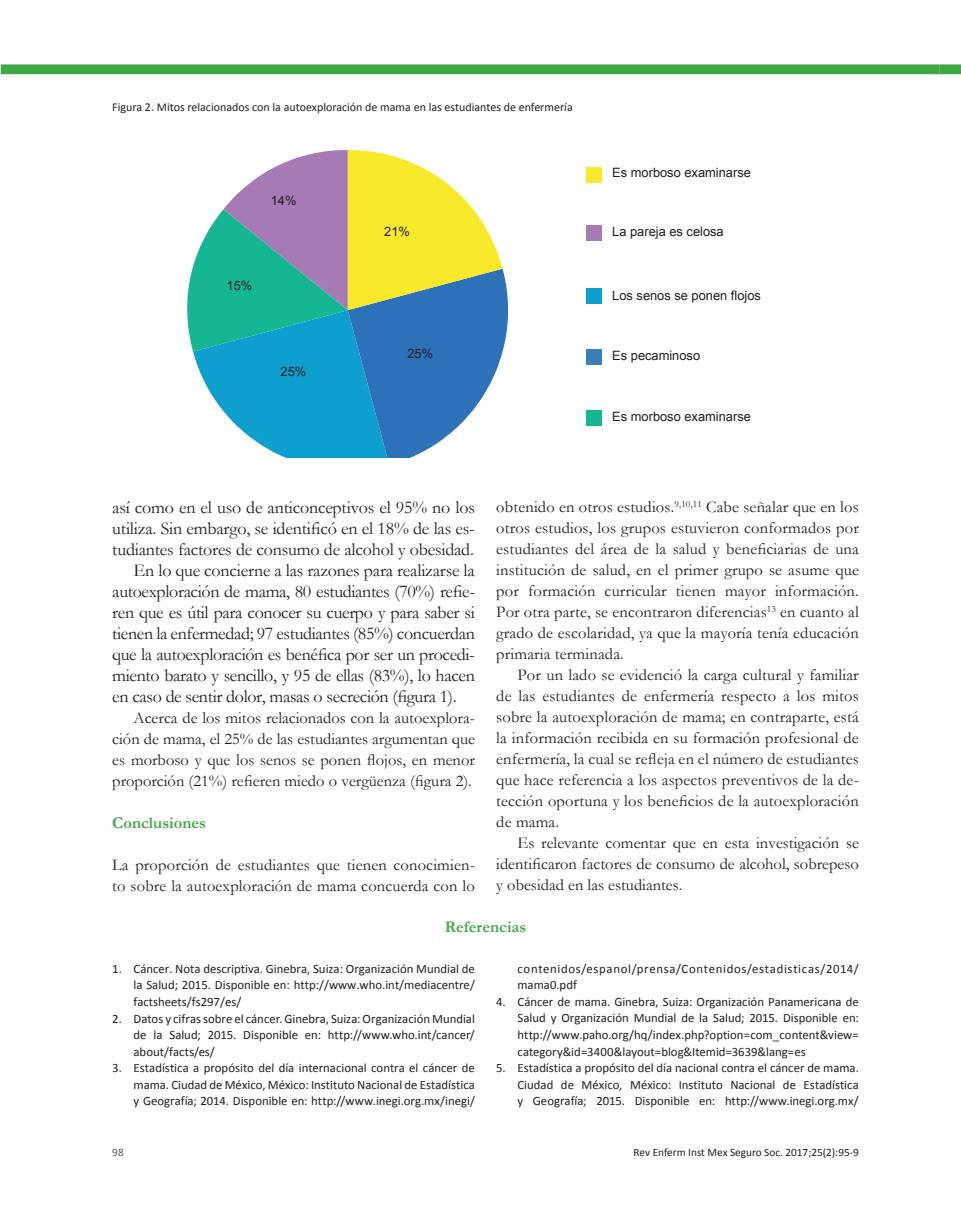
<style>
.page{position:relative;width:961px;height:1231px;background:#fff}
.page>*{position:absolute;margin:0;border:0;box-sizing:border-box;transform-origin:0 0}
.t1{font:18px "Garamond";letter-spacing:-.02em;color:#231f20}
.t2{font:16.5px/21px "Garamond";letter-spacing:.01em;color:#231f20;text-align:justify}
.t3{font:700 16.5px "Garamond";color:#40a848}
.t4{font:12.9px "Arial";color:#231f20}
.t5{font:12.75px/16.5px "Calibri";color:#231f20;text-align:justify}
.t6{font:12.75px/16.5px "Calibri";letter-spacing:.05em;color:#231f20}
.t7{font:12px "Calibri";color:#231f20}
.t8{font:11.25px "Calibri";color:#231f20}
.t9{font:11.25px "Calibri";color:#57585a}
</style>
<div class="page">
<svg style="left:1px;top:64px;width:960px;height:10px;background:#47ab4f"></svg>
<div style="left:586px;top:167px;width:15px;height:15px;background:#f8ea2b"></div>
<div style="left:586px;top:225px;width:15px;height:16px;background:#a67ab5"></div>
<div style="left:586px;top:288px;width:15px;height:16px;background:#0da0ce"></div>
<div style="left:586px;top:349px;width:15px;height:15px;background:#3b7fb9"></div>
<div style="left:586px;top:410px;width:15px;height:16px;background:#14b792"></div>
<svg style="left:187px;top:150px;width:322px;height:307px"></svg>
<p class="t7" style="left:112px;top:99px;width:462px">Figura 2. Mitos relacionados con la autoexploración de mama en las estudiantes de enfermería</p>
<p class="t4" style="left:271px;top:192px;width:27px">14%</p>
<p class="t4" style="left:226px;top:277px;width:27px">15%</p>
<p class="t4" style="left:280px;top:363px;width:27px">25%</p>
<p class="t4" style="left:384px;top:222px;width:27px">21%</p>
<p class="t4" style="left:407px;top:344px;width:27px">25%</p>
<p class="t4" style="left:612px;top:164px;width:140px">Es morboso examinarse</p>
<p class="t4" style="left:612px;top:223px;width:113px">La pareja es celosa</p>
<p class="t4" style="left:612px;top:286px;width:150px">Los senos se ponen flojos</p>
<p class="t4" style="left:612px;top:346px;width:89px">Es pecaminoso</p>
<p class="t4" style="left:612px;top:407px;width:140px">Es morboso examinarse</p>
<p class="t1" style="left:112px;top:496px;width:364px">así como en el uso de anticonceptivos el 95% no los</p>
<p class="t1" style="left:112px;top:517px;width:364px">utiliza. Sin embargo, se identificó en el 18% de las es-</p>
<p class="t1" style="left:112px;top:538px;width:363px">tudiantes factores de consumo de alcohol y obesidad.</p>
<p class="t1" style="left:134px;top:559px;width:343px">En lo que concierne a las razones para realizarse la</p>
<p class="t1" style="left:112px;top:580px;width:364px">autoexploración de mama, 80 estudiantes (70%) refie-</p>
<p class="t1" style="left:112px;top:601px;width:364px">ren que es útil para conocer su cuerpo y para saber si</p>
<p class="t1" style="left:112px;top:622px;width:364px">tienen la enfermedad; 97 estudiantes (85%) concuerdan</p>
<p class="t1" style="left:112px;top:643px;width:364px">que la autoexploración es benéfica por ser un procedi-</p>
<p class="t1" style="left:112px;top:664px;width:364px">miento barato y sencillo, y 95 de ellas (83%), lo hacen</p>
<p class="t1" style="left:112px;top:685px;width:346px">en caso de sentir dolor, masas o secreción (figura 1).</p>
<p class="t2" style="left:112px;top:707px;width:364px;text-indent:21px">Acerca de los mitos relacionados con la autoexplora&shy;ción de mama, el 25% de las estudiantes argumentan que es morboso y que los senos se ponen flojos, en menor proporción (21%) refieren miedo o vergüenza (figura 2).</p>
<p class="t3" style="left:112px;top:813px;width:95px">Conclusiones</p>
<p class="t2" style="left:112px;top:854px;width:364px">La proporción de estudiantes que tienen conocimien&shy;to sobre la autoexploración de mama concuerda con lo</p>
<p class="t2" style="left:496px;top:496px;width:364px">obtenido en otros estudios.<sup>9,10,11</sup> Cabe señalar que en los otros estudios, los grupos estuvieron conformados por estudiantes del área de la salud y beneficiarias de una institución de salud, en el primer grupo se asume que por formación curricular tienen mayor información.<br>Por otra parte, se encontraron diferencias<sup>13</sup> en cuanto al grado de escolaridad, ya que la mayoría tenía educación primaria terminada.</p>
<p class="t2" style="left:496px;top:664px;width:364px;text-indent:21px">Por un lado se evidenció la carga cultural y familiar de las estudiantes de enfermería respecto a los mitos sobre la autoexploración de mama; en contraparte, está la información recibida en su formación profesional de enfermería, la cual se refleja en el número de estudiantes que hace referencia a los aspectos preventivos de la de&shy;tección oportuna y los beneficios de la autoexploración de mama.</p>
<p class="t2" style="left:496px;top:832px;width:364px;text-indent:21px">Es relevante comentar que en esta investigación se identificaron factores de consumo de alcohol, sobrepeso y obesidad en las estudiantes.</p>
<p class="t3" style="left:445px;top:917px;width:83px">Referencias</p>
<p class="t5" style="left:134px;top:960px;width:343px;text-indent:-21px">1. Cáncer. Nota descriptiva. Ginebra, Suiza: Organización Mundial de la Salud; 2015. Disponible en: http://www.who.int/mediacentre/ factsheets/fs297/es/</p>
<p class="t5" style="left:134px;top:1010px;width:343px;text-indent:-21px">2. Datos y cifras sobre el cáncer. Ginebra, Suiza: Organización Mundial de la Salud; 2015. Disponible en: http://www.who.int/cancer/ about/facts/es/</p>
<p class="t5" style="left:134px;top:1059px;width:343px;text-indent:-21px">3. Estadística a propósito del día internacional contra el cáncer de mama. Ciudad de México, México: Instituto Nacional de Estadística y Geografía; 2014. Disponible en: http://www.inegi.org.mx/inegi/</p>
<p class="t6" style="left:517px;top:960px;width:343px">contenidos/espanol/prensa/Contenidos/estadisticas/2014/ mama0.pdf</p>
<p class="t5" style="left:517px;top:993px;width:343px;text-indent:-21px">4. Cáncer de mama. Ginebra, Suiza: Organización Panamericana de Salud y Organización Mundial de la Salud; 2015. Disponible en: http://www.paho.org/hq/index.php?option=com_content&amp;view= category&amp;id=3400&amp;layout=blog&amp;Itemid=3639&amp;lang=es</p>
<p class="t5" style="left:517px;top:1059px;width:343px;text-indent:-21px">5. Estadística a propósito del día nacional contra el cáncer de mama.<br>Ciudad de México, México: Instituto Nacional de Estadística y Geografía; 2015. Disponible en: http://www.inegi.org.mx/</p>
<p class="t9" style="left:112px;top:1144px;width:13px">98</p>
<p class="t8" style="left:633px;top:1144px;width:227px">Rev Enferm Inst Mex Seguro Soc. 2017;25(2):95-9</p>
</div>
